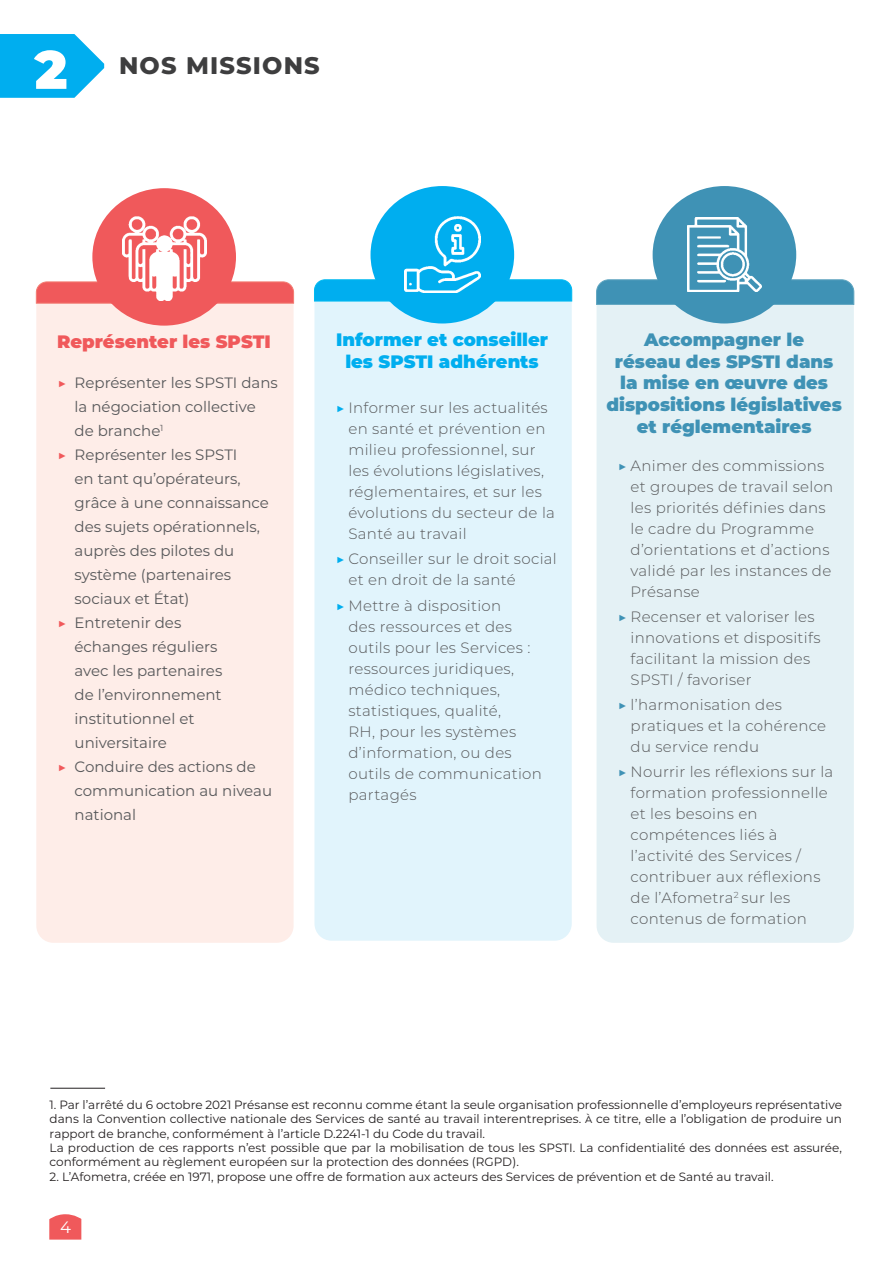
<style>
.page{position:relative;width:893px;height:1263px;background:#fff}
.page>*{position:absolute;margin:0;border:0;box-sizing:border-box;transform-origin:0 0}
.t1{font:900 54px "Montserrat";color:#fff}
.t2{font:800 24px "Montserrat";letter-spacing:.05em;color:#3e3e3f}
.t3{font:900 18px/21.6px "Montserrat";color:#3f92b5;text-align:center}
.t4{font:900 18px/21.6px "Montserrat";color:#00aeef;text-align:center}
.t5{font:900 18px "Montserrat";color:#f0595b}
.t6{font:16.5px "Montserrat";color:#fff}
.t7{font:300 15px/21px "Montserrat";letter-spacing:.02em;color:#57585a}
.t8{font:15px/24px "Montserrat";color:#57585a}
.t9{font:12px/14.4px "Montserrat";color:#231f20;text-align:justify}
.s1{color:#f0595b}
.s2{font-weight:400;color:#00aeef}
.s3{font-weight:400;color:#3f92b5}
</style>
<div class="page">
<svg style="left:49px;top:1214px;width:32px;height:25px"></svg>
<svg style="left:0;top:34px;width:104px;height:64px;background:#22b8f1"></svg>
<hr style="left:50px;top:1088px;width:55px;height:1px;background:#231f20">
<div style="left:36px;top:326px;width:258px;height:617px;background:#feede8"></div>
<div style="left:314px;top:323px;width:258px;height:618px;background:#e1f4fc"></div>
<div style="left:597px;top:323px;width:257px;height:620px;background:#e4f1f5"></div>
<svg style="left:36px;top:188px;width:258px;height:138px"></svg>
<img style="left:123px;top:217px;width:84px;height:83px">
<svg style="left:314px;top:186px;width:258px;height:137px"></svg>
<img style="left:404px;top:217px;width:76px;height:76px">
<svg style="left:596px;top:186px;width:258px;height:137px"></svg>
<img style="left:687px;top:218px;width:74px;height:74px">
<p class="t1" style="left:35px;top:29px;width:34px">2</p>
<p class="t2" style="left:119px;top:48px;width:202px">NOS MISSIONS</p>
<p class="t5" style="left:57px;top:328px;width:215px">Représenter les SPSTI</p>
<p class="t8" style="left:75px;top:370px;width:205px;text-indent:-17px"><span class="s1">▶</span> Représenter les SPSTI dans la négociation collective de branche<sup>1</sup></p>
<p class="t8" style="left:75px;top:442px;width:196px;text-indent:-17px"><span class="s1">▶</span> Représenter les SPSTI<br>en tant qu’opérateurs, grâce à une connaissance des sujets opérationnels, auprès des pilotes du système (partenaires sociaux et État)</p>
<p class="t8" style="left:75px;top:610px;width:149px;text-indent:-17px"><span class="s1">▶</span> Entretenir des échanges réguliers avec les partenaires de l’environnement institutionnel et universitaire</p>
<p class="t8" style="left:75px;top:754px;width:199px;text-indent:-17px"><span class="s1">▶</span> Conduire des actions de communication au niveau national</p>
<p class="t4" style="left:336px;top:328px;width:213px">Informer et conseiller les SPSTI adhérents</p>
<p class="t7" style="left:348px;top:397px;width:208px;text-indent:-13px"><span class="s2">▶</span> Informer sur les actualités en santé et prévention en milieu professionnel, sur les évolutions législatives, réglementaires, et sur les évolutions du secteur de la<br>Santé au travail</p>
<p class="t7" style="left:348px;top:548px;width:210px;text-indent:-13px"><span class="s2">▶</span> Conseiller sur le droit social et en droit de la santé</p>
<p class="t7" style="left:348px;top:594px;width:195px;text-indent:-13px"><span class="s2">▶</span> Mettre à disposition<br>des ressources et des outils pour les Services : ressources juridiques, médico techniques, statistiques, qualité,<br>RH, pour les systèmes d’information, ou des outils de communication partagés</p>
<p class="t3" style="left:606px;top:328px;width:237px">Accompagner le<br>réseau des SPSTI dans la mise en œuvre des dispositions législatives et réglementaires</p>
<p class="t7" style="left:631px;top:454px;width:204px;text-indent:-13px"><span class="s3">▶</span> Animer des commissions et groupes de travail selon les priorités définies dans le cadre du Programme d’orientations et d’actions validé par les instances de<br>Présanse</p>
<p class="t7" style="left:631px;top:605px;width:191px;text-indent:-13px"><span class="s3">▶</span> Recenser et valoriser les innovations et dispositifs facilitant la mission des<br>SPSTI / favoriser</p>
<p class="t7" style="left:631px;top:694px;width:197px;text-indent:-13px"><span class="s3">▶</span> l’harmonisation des pratiques et la cohérence du service rendu</p>
<p class="t7" style="left:631px;top:761px;width:204px;text-indent:-13px"><span class="s3">▶</span> Nourrir les réflexions sur la formation professionnelle et les besoins en compétences liés à l’activité des Services / contribuer aux réflexions de l’Afometra<sup>2</sup> sur les contenus de formation</p>
<p class="t9" style="left:50px;top:1097px;width:794px">1. Par l’arrêté du 6 octobre 2021 Présanse est reconnu comme étant la seule organisation professionnelle d’employeurs représentative dans la Convention collective nationale des Services de santé au travail interentreprises. À ce titre, elle a l’obligation de produire un rapport de branche, conformément à l’article D.2241-1 du Code du travail.</p>
<p class="t9" style="left:50px;top:1140px;width:794px">La production de ces rapports n’est possible que par la mobilisation de tous les SPSTI. La confidentialité des données est assurée, conformément au règlement européen sur la protection des données (RGPD).</p>
<p class="t9" style="left:50px;top:1169px;width:725px">2. L’Afometra, créée en 1971, propose une offre de formation aux acteurs des Services de prévention et de Santé au travail.</p>
<p class="t6" style="left:60px;top:1216px;width:12px">4</p>
</div>
